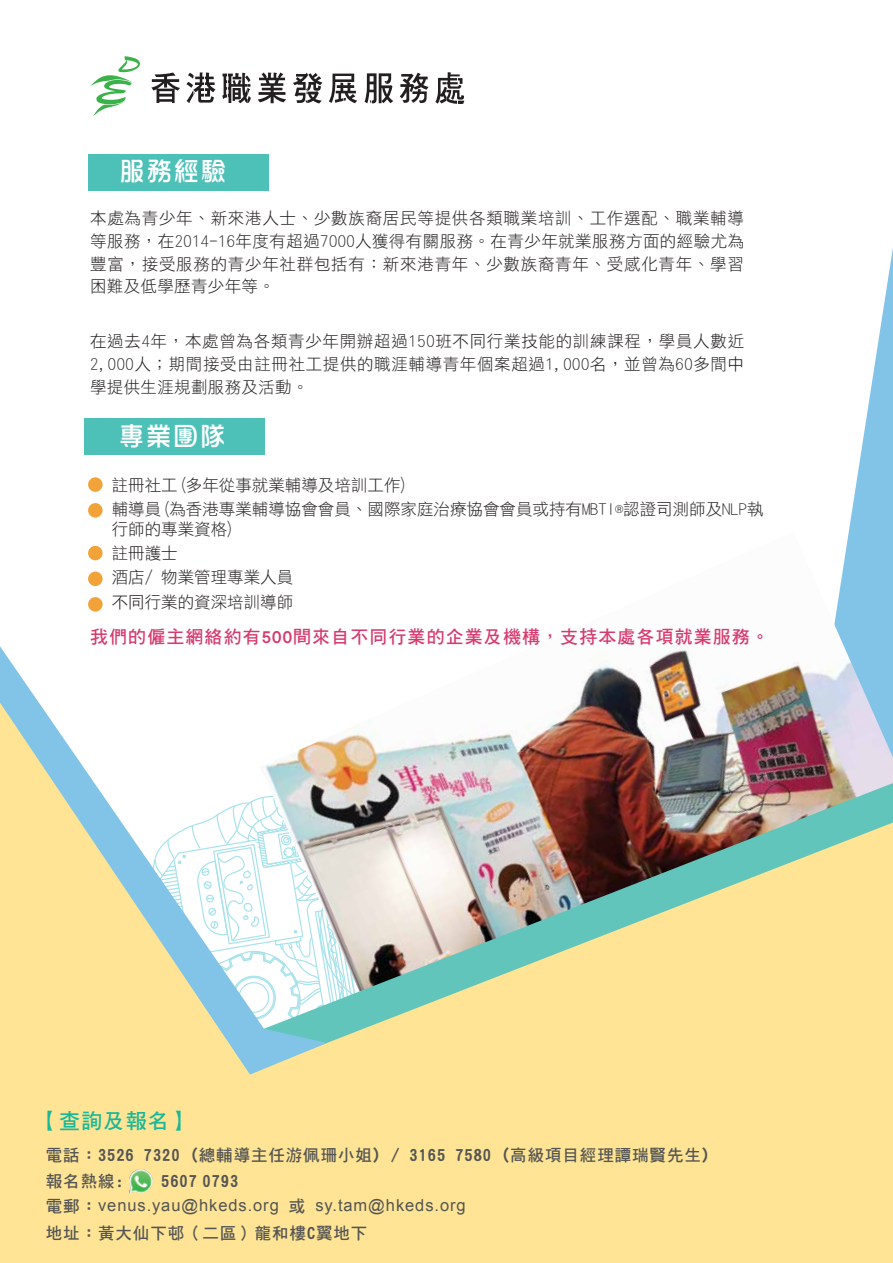
<style>
.page{position:relative;width:893px;height:1263px;background:#fff}
.page>*{position:absolute;margin:0;border:0;box-sizing:border-box;transform-origin:0 0}
.t1{font:26.55px "DF Hua Zong W5 WIN BF";letter-spacing:.02em;color:#fff}
.t2{font:21px "DF Hei Bd HK BF";letter-spacing:.055em;color:#19b89a}
.t3{font:18px "DF Hei Bd HKP BF";letter-spacing:.06em;color:#d63b6f}
.t4{font:16.5px/22.8px "DF Hei Lt HK BF";letter-spacing:.02em;color:#231f20;text-align:justify}
.t5{font:16.5px/24.3px "DF Hei Lt HK BF";color:#231f20}
.t6{font:16.5px "DF Hei Bd HK BF";letter-spacing:.055em;color:#545554}
.t7{font:16.5px "Arial";letter-spacing:.055em;color:#545554}
.s1{font-family:"DF Hei Bd HK BF"}
</style>
<div class="page">
<svg style="left:848px;top:248px;width:45px;height:284px"></svg>
<div style="left:0;top:1062px;width:893px;height:201px;background:#fee494"></div>
<svg style="left:90px;top:56px;width:50px;height:60px"></svg>
<svg style="left:151px;top:72px;width:313px;height:32px"></svg>
<div style="left:88px;top:477px;width:15px;height:15px;background:#f1a339;border-radius:50%"></div>
<div style="left:88px;top:503px;width:15px;height:15px;background:#f1a339;border-radius:50%"></div>
<div style="left:88px;top:546px;width:15px;height:14px;background:#f1a339;border-radius:50%"></div>
<div style="left:88px;top:572px;width:15px;height:14px;background:#f1a339;border-radius:50%"></div>
<div style="left:88px;top:597px;width:15px;height:15px;background:#f1a339;border-radius:50%"></div>
<img style="left:128px;top:1169px;width:26px;height:25px">
<div style="left:84px;top:418px;width:181px;height:36px;background:#4dc1b8"></div>
<div style="left:88px;top:154px;width:181px;height:36px;background:#4dc1b8"></div>
<img style="left:327px;top:532px;width:566px;height:230px">
<img style="left:327px;top:762px;width:566px;height:300px">
<svg style="left:0;top:608px;width:327px;height:466px"></svg>
<h1 class="t1" style="left:119px;top:158px;width:109px">服務經驗</h1>
<p class="t4" style="left:90px;top:207px;width:656px">本處為青少年、新來港人士、少數族裔居民等提供各類職業培訓、工作選配、職業輔導等服務，在2014-16年度有超過7000人獲得有關服務。在青少年就業服務方面的經驗尤為豐富，接受服務的青少年社群包括有：新來港青年、少數族裔青年、受感化青年、學習困難及低學歷青少年等。</p>
<p class="t4" style="left:90px;top:330px;width:656px">在過去4年，本處曾為各類青少年開辦超過150班不同行業技能的訓練課程，學員人數近2,000人；期間接受由註冊社工提供的職涯輔導青年個案超過1,000名，並曾為60多間中學提供生涯規劃服務及活動。</p>
<h1 class="t1" style="left:118px;top:423px;width:109px">專業團隊</h1>
<p class="t5" style="left:112px;top:473px;width:653px">註冊社工(多年從事就業輔導及培訓工作)<br>輔導員(為香港專業輔導協會會員、國際家庭治療協會會員或持有MBTI®認證司測師及NLP執</p>
<p class="t5" style="left:112px;top:517px;width:183px">行師的專業資格)<br>註冊護士<br>酒店/ 物業管理專業人員不同行業的資深培訓導師</p>
<p class="t3" style="left:90px;top:628px;width:680px">我們的僱主網絡約有500間來自不同行業的企業及機構，支持本處各項就業服務。</p>
<p class="t2" style="left:37px;top:1110px;width:155px">【查詢及報名】</p>
<p class="t6" style="left:46px;top:1147px;width:666px">電話：3526 7320 (總輔導主任游佩珊小姐) / 3165 7580 (高級項目經理譚瑞賢先生)</p>
<p class="t7" style="left:46px;top:1194px;width:421px"><span class="s1">電郵：</span>venus.yau@hkeds.org <span class="s1">或</span> sy.tam@hkeds.org</p>
<p class="t6" style="left:46px;top:1225px;width:323px">地址：黃大仙下邨（二區）龍和樓C翼地下</p>
<p class="t6" style="left:46px;top:1172px;width:79px">報名熱線:</p>
<p class="t6" style="left:161px;top:1172px;width:78px">5607 0793</p>
</div>
